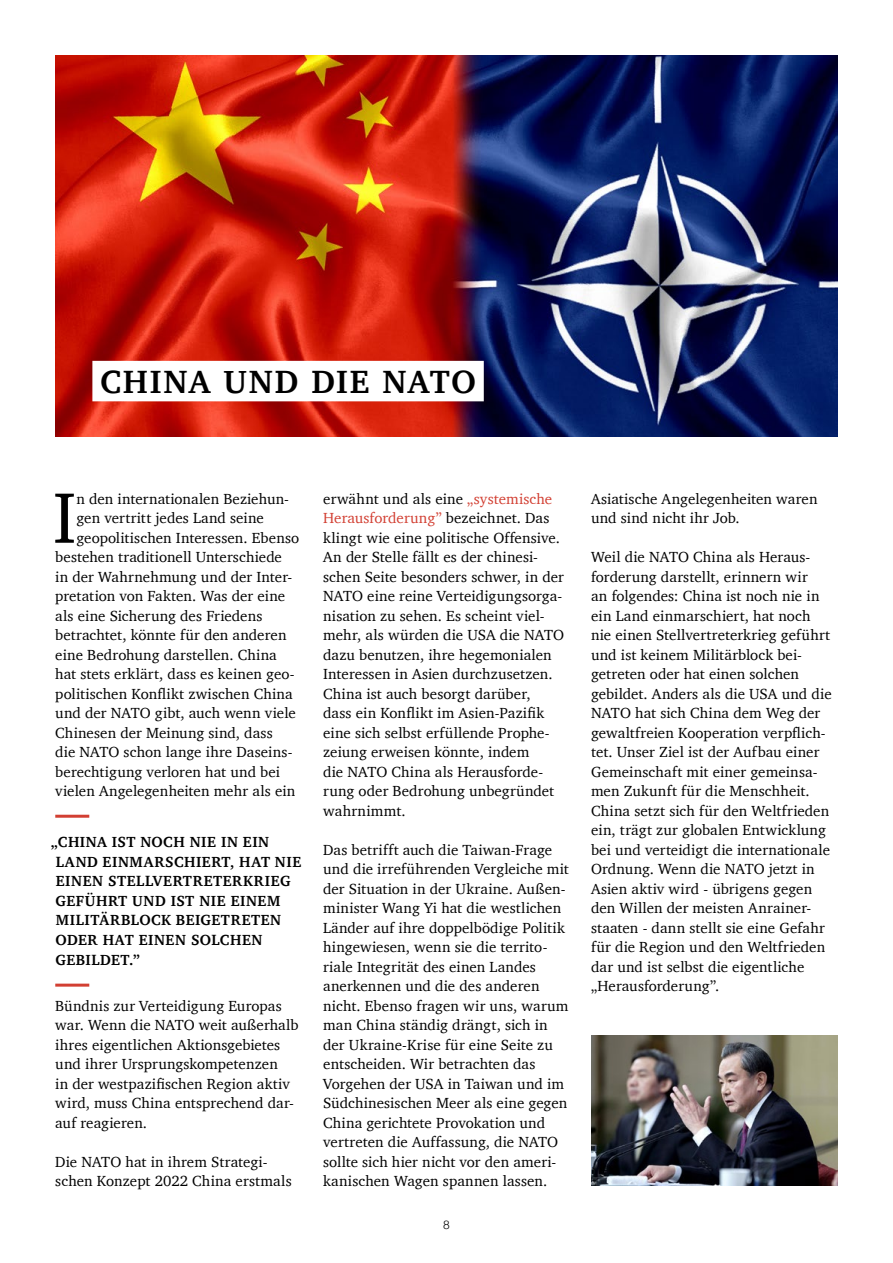
<style>
.page{position:relative;width:893px;height:1263px;background:#fff}
.page>*{position:absolute;margin:0;border:0;box-sizing:border-box;transform-origin:0 0}
.t1{font:73.2px "Charter";color:#000}
.t2{font:700 33px "Charter";letter-spacing:.055em;color:#000}
.t3{font:15px/19.5px "Charter";letter-spacing:.005em;color:#000}
.t4{font:700 15px/19.5px "Charter";letter-spacing:.04em;color:#000}
.t5{font:300 12px "Helvetica";color:#000}
.s1{color:#d23f32}
</style>
<div class="page">
<img style="left:55px;top:55px;width:783px;height:382px">
<div style="left:92px;top:361px;width:392px;height:40px;background:#fff"></div>
<hr style="left:55px;top:815px;width:34px;height:3px;background:#d23f32">
<hr style="left:55px;top:984px;width:34px;height:3px;background:#d23f32">
<img style="left:591px;top:1035px;width:247px;height:150px">
<h2 class="t2" style="left:100px;top:353px;width:378px">CHINA UND DIE NATO</h2>
<h1 class="t1" style="left:53px;top:455px;width:25px">I</h1>
<p class="t3" style="left:76px;top:489px;width:214px">n den internationalen Beziehun-</p>
<p class="t3" style="left:76px;top:508px;width:189px">gen vertritt jedes Land seine</p>
<p class="t3" style="left:76px;top:528px;width:224px">geopolitischen Interessen. Ebenso</p>
<p class="t3" style="left:55px;top:547px;width:228px">bestehen traditionell Unterschiede</p>
<p class="t3" style="left:55px;top:567px;width:238px">in der Wahrnehmung und der Inter-</p>
<p class="t3" style="left:55px;top:586px;width:231px">pretation von Fakten. Was der eine</p>
<p class="t3" style="left:55px;top:606px;width:209px">als eine Sicherung des Friedens</p>
<p class="t3" style="left:55px;top:625px;width:233px">betrachtet, könnte für den anderen</p>
<p class="t3" style="left:55px;top:645px;width:223px">eine Bedrohung darstellen. China</p>
<p class="t3" style="left:55px;top:664px;width:241px">hat stets erklärt, dass es keinen geo-</p>
<p class="t3" style="left:55px;top:684px;width:239px">politischen Konflikt zwischen China</p>
<p class="t3" style="left:55px;top:703px;width:242px">und der NATO gibt, auch wenn viele</p>
<p class="t3" style="left:55px;top:723px;width:219px">Chinesen der Meinung sind, dass</p>
<p class="t3" style="left:55px;top:742px;width:239px">die NATO schon lange ihre Daseins-</p>
<p class="t3" style="left:55px;top:762px;width:226px">berechtigung verloren hat und bei</p>
<p class="t3" style="left:55px;top:781px;width:242px">vielen Angelegenheiten mehr als ein</p>
<p class="t4" style="left:55px;top:832px;width:247px;text-indent:-5px">„CHINA IST NOCH NIE IN EIN<br>LAND EINMARSCHIERT, HAT NIE<br>EINEN STELLVERTRETERKRIEG<br>GEFÜHRT UND IST NIE EINEM<br>MILITÄRBLOCK BEIGETRETEN<br>ODER HAT EINEN SOLCHEN<br>GEBILDET.”</p>
<p class="t3" style="left:55px;top:996px;width:245px">Bündnis zur Verteidigung Europas war. Wenn die NATO weit außerhalb ihres eigentlichen Aktionsgebietes und ihrer Ursprungskompetenzen<br>in der westpazifischen Region aktiv wird, muss China entsprechend dar&shy;auf reagieren.</p>
<p class="t3" style="left:55px;top:1152px;width:238px">Die NATO hat in ihrem Strategi&shy;schen Konzept 2022 China erstmals</p>
<p class="t3" style="left:323px;top:489px;width:242px">erwähnt und als eine <span class="s1">„systemische Herausforderung”</span> bezeichnet. Das klingt wie eine politische Offensive.<br>An der Stelle fällt es der chinesi&shy;schen Seite besonders schwer, in der NATO eine reine Verteidigungsorga&shy;nisation zu sehen. Es scheint viel&shy;mehr, als würden die USA die NATO dazu benutzen, ihre hegemonialen Interessen in Asien durchzusetzen.<br>China ist auch besorgt darüber,<br>dass ein Konflikt im Asien-Pazifik eine sich selbst erfüllende Prophe&shy;zeiung erweisen könnte, indem<br>die NATO China als Herausforde&shy;rung oder Bedrohung unbegründet wahrnimmt.</p>
<p class="t3" style="left:323px;top:840px;width:247px">Das betrifft auch die Taiwan-Frage und die irreführenden Vergleiche mit der Situation in der Ukraine. Außen&shy;minister Wang Yi hat die westlichen Länder auf ihre doppelbödige Politik hingewiesen, wenn sie die territo&shy;riale Integrität des einen Landes anerkennen und die des anderen nicht. Ebenso fragen wir uns, warum man China ständig drängt, sich in der Ukraine-Krise für eine Seite zu entscheiden. Wir betrachten das Vorgehen der USA in Taiwan und im Südchinesischen Meer als eine gegen China gerichtete Provokation und vertreten die Auffassung, die NATO sollte sich hier nicht vor den ameri&shy;kanischen Wagen spannen lassen.</p>
<p class="t5" style="left:443px;top:1214px;width:8px">8</p>
<p class="t3" style="left:591px;top:489px;width:228px">Asiatische Angelegenheiten waren und sind nicht ihr Job.</p>
<p class="t3" style="left:591px;top:547px;width:242px">Weil die NATO China als Heraus&shy;forderung darstellt, erinnern wir<br>an folgendes: China ist noch nie in ein Land einmarschiert, hat noch nie einen Stellvertreterkrieg geführt und ist keinem Militärblock bei&shy;getreten oder hat einen solchen gebildet. Anders als die USA und die NATO hat sich China dem Weg der gewaltfreien Kooperation verpflich&shy;tet. Unser Ziel ist der Aufbau einer Gemeinschaft mit einer gemeinsa&shy;men Zukunft für die Menschheit.<br>China setzt sich für den Weltfrieden ein, trägt zur globalen Entwicklung bei und verteidigt die internationale Ordnung. Wenn die NATO jetzt in Asien aktiv wird - übrigens gegen den Willen der meisten Anrainer&shy;staaten - dann stellt sie eine Gefahr für die Region und den Weltfrieden dar und ist selbst die eigentliche „Herausforderung”.</p>
</div>
